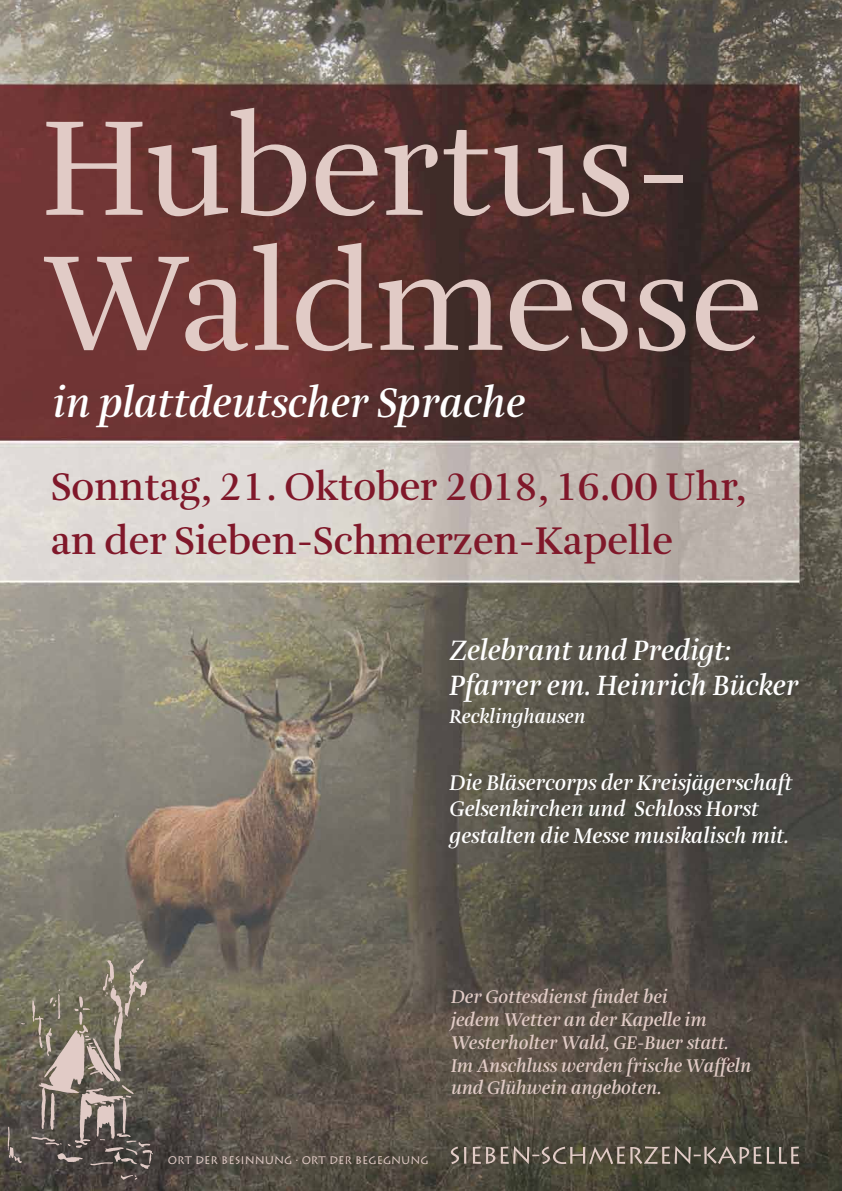
<style>
.page{position:relative;width:842px;height:1191px;background:#fff}
.page>*{position:absolute;margin:0;border:0;box-sizing:border-box;transform-origin:0 0}
.t1{font:140px/135px "Amalia";color:#e1cbc6}
.t2{font:italic 600 43px "Amalia";color:#fff}
.t3{font:600 40px/54px "Amalia";color:#80182a}
.t4{font:italic 600 29px/34.8px "Amalia";color:#fff}
.t5{font:italic 600 22px/26.4px "Amalia";color:#fff}
.t6{font:italic 600 20px "Amalia";color:#fff}
.t7{font:italic 600 19px/22.8px "Amalia";color:#e1cbc6}
.t8{font:11px "Lithos";color:#e1cbc6}
</style>
<div class="page">
<img style="left:0;top:0;width:842px;height:1191px">
<svg style="left:451px;top:1146px;width:15px;height:18px"></svg>
<svg style="left:473px;top:1146px;width:22px;height:17px"></svg>
<svg style="left:501px;top:1146px;width:298px;height:18px;background:#6c6559"></svg>
<svg style="left:8px;top:959px;width:145px;height:221px;background:#766e63"></svg>
<h1 class="t1" style="left:43px;top:110px;width:721px">Hubertus-<br>Waldmesse</h1>
<h2 class="t2" style="left:52px;top:378px;width:474px">in plattdeutscher Sprache</h2>
<h3 class="t3" style="left:51px;top:462px;width:696px">Sonntag, 21. Oktober 2018, 16.00 Uhr, an der Sieben-Schmerzen-Kapelle</h3>
<h3 class="t4" style="left:450px;top:635px;width:350px">Zelebrant und Predigt:<br>Pfarrer em. Heinrich Bücker</h3>
<p class="t6" style="left:450px;top:705px;width:138px">Recklinghausen</p>
<p class="t5" style="left:450px;top:770px;width:344px">Die Bläsercorps der Kreisjägerschaft<br>Gelsenkirchen und Schloss Horst gestalten die Messe musikalisch mit.</p>
<p class="t7" style="left:451px;top:986px;width:302px">Der Gottesdienst findet bei<br>jedem Wetter an der Kapelle im<br>Westerholter Wald, GE-Buer statt.<br>Im Anschluss werden frische Waffeln und Glühwein angeboten.</p>
<p class="t8" style="left:168px;top:1153px;width:262px">ORT DER BESINNUNG · ORT DER BEGEGNUNG</p>
</div>
